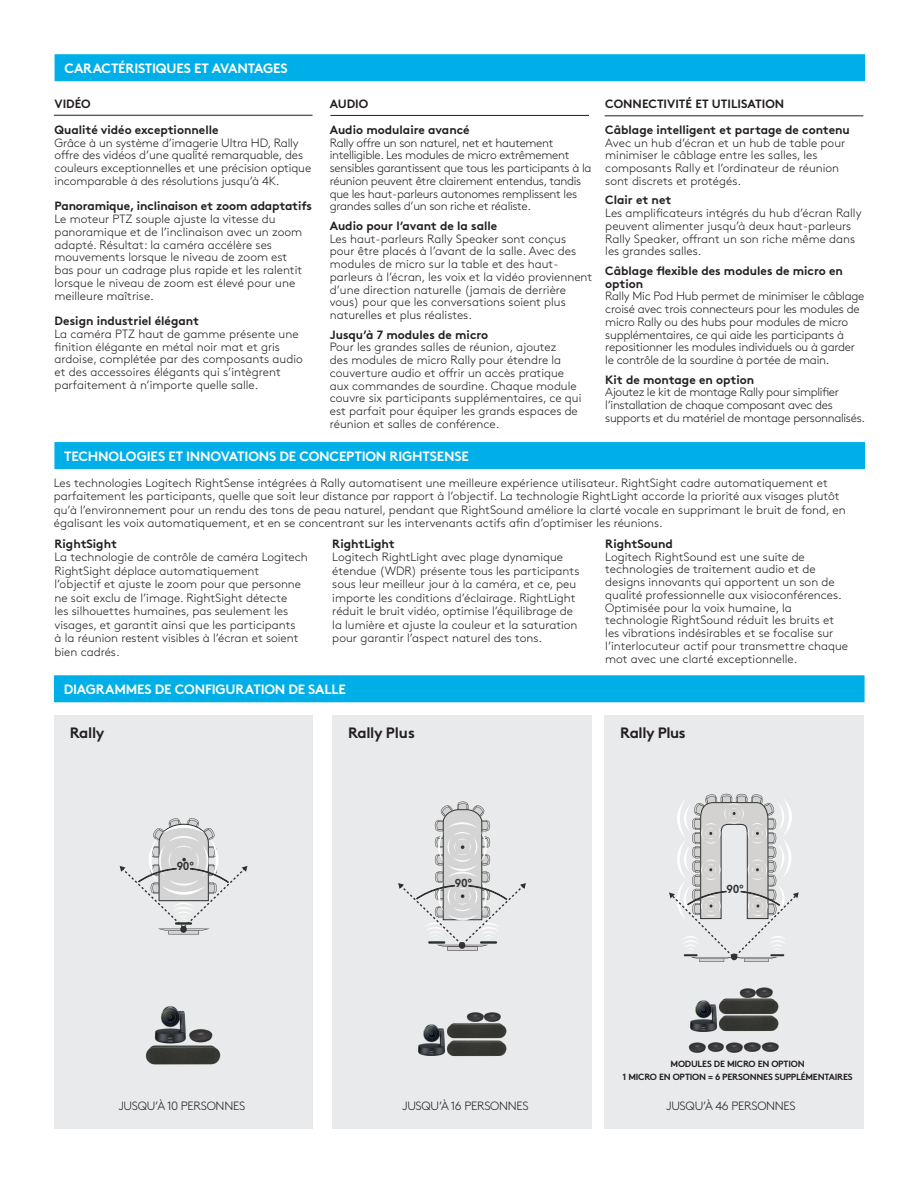
<style>
.page{position:relative;width:918px;height:1188px;background:#fff}
.page>*{position:absolute;margin:0;border:0;box-sizing:border-box;transform-origin:0 0}
.t1{font:700 15px "Brown Std";letter-spacing:-.025em;color:#231f20}
.Feature_Title{font:700 13.5px "Brown Std";letter-spacing:-.015em;color:#fff}
._03_SUBHEADS_SMALL{font:300 12px/12.8px "Brown Std";color:#231f20}
.Body_Copy{font:300 12px/13.5px "Brown Std";color:#231f20}
._03_SUBHEADS_SMALL-2{font:300 12px/12.8px "Brown Std";letter-spacing:-.025em;color:#231f20}
._03_SUBHEADS_SMALL-3{font:300 12px/12.8px "Brown Std";letter-spacing:-.02em;color:#231f20}
._03_SUBHEADS_SMALL-4{font:700 12px/25.5px "Brown Std";color:#231f20}
.t2{font:700 11.7px "Brown Std";letter-spacing:-.025em;color:#2f3132;scale:.96 1}
.t3{font:700 11.7px "Brown Std";letter-spacing:-.025em;color:#2f3132;scale:.95 1}
._03_SUBHEADS_SMALL-5{font:700 9px "Brown Std";letter-spacing:-.025em;color:#231f20}
.s1{font-weight:700}
</style>
<div class="page">
<div style="left:55px;top:54px;width:810px;height:27px;background:#00afe7"></div>
<div style="left:54px;top:442px;width:811px;height:27px;background:#00afe7"></div>
<div style="left:55px;top:715px;width:258px;height:414px;background:#e9eaeb"></div>
<div style="left:332px;top:715px;width:260px;height:414px;background:#e9eaeb"></div>
<div style="left:604px;top:715px;width:260px;height:414px;background:#e9eaeb"></div>
<svg style="left:168px;top:931px;width:31px;height:3px"></svg>
<svg style="left:119px;top:818px;width:129px;height:113px"></svg>
<svg style="left:447px;top:947px;width:31px;height:4px"></svg>
<svg style="left:398px;top:802px;width:128px;height:145px"></svg>
<svg style="left:459px;top:942px;width:6px;height:7px"></svg>
<svg style="left:699px;top:959px;width:25px;height:3px"></svg>
<svg style="left:744px;top:959px;width:25px;height:3px"></svg>
<svg style="left:669px;top:794px;width:130px;height:165px"></svg>
<img style="left:154px;top:1006px;width:32px;height:34px">
<img style="left:145px;top:1040px;width:76px;height:25px">
<img style="left:188px;top:1029px;width:25px;height:14px">
<img style="left:690px;top:1000px;width:25px;height:32px">
<img style="left:715px;top:1017px;width:64px;height:15px">
<img style="left:739px;top:987px;width:34px;height:8px">
<img style="left:715px;top:995px;width:64px;height:22px">
<img style="left:418px;top:1024px;width:25px;height:32px">
<img style="left:443px;top:1041px;width:64px;height:16px">
<img style="left:467px;top:1012px;width:34px;height:7px">
<img style="left:443px;top:1019px;width:64px;height:22px">
<img style="left:689px;top:1042px;width:90px;height:11px">
<div style="left:54px;top:675px;width:811px;height:27px;background:#00afe7"></div>
<hr style="left:54px;top:115px;width:258px;height:1px;background:#231f20">
<hr style="left:330px;top:115px;width:259px;height:1px;background:#231f20">
<hr style="left:605px;top:116px;width:258px;height:1px;background:#231f20">
<p class="Feature_Title" style="left:64px;top:60px;width:225px">CARACTÉRISTIQUES ET AVANTAGES</p>
<p class="_03_SUBHEADS_SMALL-4" style="left:55px;top:91px;width:165px">VIDÉO<br>Qualité vidéo exceptionnelle</p>
<p class="_03_SUBHEADS_SMALL" style="left:55px;top:136px;width:258px">Grâce à un système d’imagerie Ultra HD, Rally offre des vidéos d’une qualité remarquable, des couleurs exceptionnelles et une précision optique incomparable à des résolutions jusqu’à 4K.</p>
<p class="_03_SUBHEADS_SMALL" style="left:55px;top:200px;width:259px"><span class="s1">Panoramique, inclinaison et zoom adaptatifs </span>Le moteur PTZ souple ajuste la vitesse du panoramique et de l’inclinaison avec un zoom adapté. Résultat: la caméra accélère ses mouvements lorsque le niveau de zoom est<br>bas pour un cadrage plus rapide et les ralentit lorsque le niveau de zoom est élevé pour une meilleure maîtrise.</p>
<p class="_03_SUBHEADS_SMALL" style="left:55px;top:315px;width:250px"><span class="s1">Design industriel élégant<br></span>La caméra PTZ haut de gamme présente une finition élégante en métal noir mat et gris ardoise, complétée par des composants audio et des accessoires élégants qui s’intègrent parfaitement à n’importe quelle salle.</p>
<p class="_03_SUBHEADS_SMALL-4" style="left:330px;top:91px;width:141px">AUDIO<br>Audio modulaire avancé</p>
<p class="_03_SUBHEADS_SMALL-2" style="left:330px;top:136px;width:263px">Rally offre un son naturel, net et hautement intelligible. Les modules de micro extrêmement sensibles garantissent que tous les participants à la réunion peuvent être clairement entendus, tandis que les haut-parleurs autonomes remplissent les grandes salles d’un son riche et réaliste.</p>
<p class="_03_SUBHEADS_SMALL" style="left:330px;top:220px;width:264px"><span class="s1">Audio pour l’avant de la salle<br></span>Les haut-parleurs Rally Speaker sont conçus pour être placés à l’avant de la salle. Avec des modules de micro sur la table et des haut&shy;parleurs à l’écran, les voix et la vidéo proviennent d’une direction naturelle (jamais de derrière vous) pour que les conversations soient plus naturelles et plus réalistes.</p>
<p class="_03_SUBHEADS_SMALL" style="left:330px;top:328px;width:253px"><span class="s1">Jusqu’à 7 modules de micro<br></span>Pour les grandes salles de réunion, ajoutez<br>des modules de micro Rally pour étendre la couverture audio et offrir un accès pratique aux commandes de sourdine. Chaque module couvre six participants supplémentaires, ce qui est parfait pour équiper les grands espaces de réunion et salles de conférence.</p>
<p class="Feature_Title" style="left:64px;top:448px;width:406px">TECHNOLOGIES ET INNOVATIONS DE CONCEPTION RIGHTSENSE</p>
<p class="_03_SUBHEADS_SMALL-4" style="left:605px;top:91px;width:246px">CONNECTIVITÉ ET UTILISATION<br>Câblage intelligent et partage de contenu</p>
<p class="_03_SUBHEADS_SMALL" style="left:605px;top:136px;width:242px">Avec un hub d’écran et un hub de table pour minimiser le câblage entre les salles, les composants Rally et l’ordinateur de réunion sont discrets et protégés.</p>
<p class="_03_SUBHEADS_SMALL" style="left:605px;top:194px;width:258px"><span class="s1">Clair et net<br></span>Les amplificateurs intégrés du hub d’écran Rally peuvent alimenter jusqu’à deux haut-parleurs Rally Speaker, offrant un son riche même dans les grandes salles.</p>
<p class="_03_SUBHEADS_SMALL-3" style="left:605px;top:265px;width:261px"><span class="s1">Câblage flexible des modules de micro en option<br></span>Rally Mic Pod Hub permet de minimiser le câblage croisé avec trois connecteurs pour les modules de micro Rally ou des hubs pour modules de micro supplémentaires, ce qui aide les participants à repositionner les modules individuels ou à garder le contrôle de la sourdine à portée de main.</p>
<p class="_03_SUBHEADS_SMALL-2" style="left:605px;top:373px;width:261px"><span class="s1">Kit de montage en option<br></span>Ajoutez le kit de montage Rally pour simplifier l’installation de chaque composant avec des supports et du matériel de montage personnalisés.</p>
<p class="Body_Copy" style="left:54px;top:476px;width:793px">Les technologies Logitech RightSense intégrées à Rally automatisent une meilleure expérience utilisateur. RightSight cadre automatiquement et parfaitement les participants, quelle que soit leur distance par rapport à l’objectif. La technologie RightLight accorde la priorité aux visages plutôt qu’à l’environnement pour un rendu des tons de peau naturel, pendant que RightSound améliore la clarté vocale en supprimant le bruit de fond, en égalisant les voix automatiquement, et en se concentrant sur les intervenants actifs afin d’optimiser les réunions.</p>
<p class="_03_SUBHEADS_SMALL" style="left:55px;top:537px;width:255px;line-height:13.5px"><span class="s1">RightSight<br></span>La technologie de contrôle de caméra Logitech RightSight déplace automatiquement l’objectif et ajuste le zoom pour que personne ne soit exclu de l’image. RightSight détecte<br>les silhouettes humaines, pas seulement les visages, et garantit ainsi que les participants<br>à la réunion restent visibles à l’écran et soient bien cadrés.</p>
<p class="_03_SUBHEADS_SMALL" style="left:605px;top:538px;width:244px"><span class="s1">RightSound<br></span>Logitech RightSound est une suite de technologies de traitement audio et de designs innovants qui apportent un son de qualité professionnelle aux visioconférences.<br>Optimisée pour la voix humaine, la technologie RightSound réduit les bruits et les vibrations indésirables et se focalise sur l’interlocuteur actif pour transmettre chaque mot avec une clarté exceptionnelle.</p>
<p class="_03_SUBHEADS_SMALL" style="left:332px;top:537px;width:249px;line-height:13.5px"><span class="s1">RightLight<br></span>Logitech RightLight avec plage dynamique étendue (WDR) présente tous les participants sous leur meilleur jour à la caméra, et ce, peu importe les conditions d’éclairage. RightLight réduit le bruit vidéo, optimise l’équilibrage de la lumière et ajuste la couleur et la saturation pour garantir l’aspect naturel des tons.</p>
<p class="Feature_Title" style="left:64px;top:681px;width:284px">DIAGRAMMES DE CONFIGURATION DE SALLE</p>
<p class="t1" style="left:70px;top:724px;width:36px">Rally</p>
<p class="t1" style="left:348px;top:724px;width:68px">Rally Plus</p>
<p class="t1" style="left:620px;top:724px;width:67px">Rally Plus</p>
<p class="t3" style="left:177px;top:859px;width:20px">90º</p>
<p class="t2" style="left:455px;top:876px;width:20px">90º</p>
<p class="t2" style="left:727px;top:882px;width:20px">90º</p>
<p class="_03_SUBHEADS_SMALL-5" style="left:671px;top:1058px;width:136px">MODULES DE MICRO EN OPTION</p>
<p class="_03_SUBHEADS_SMALL-5" style="left:623px;top:1071px;width:232px">1 MICRO EN OPTION = 6 PERSONNES SUPPLÉMENTAIRES</p>
<p class="_03_SUBHEADS_SMALL-2" style="left:119px;top:1100px;width:128px">JUSQU’À 10 PERSONNES</p>
<p class="_03_SUBHEADS_SMALL-2" style="left:402px;top:1100px;width:128px">JUSQU’À 16 PERSONNES</p>
<p class="_03_SUBHEADS_SMALL-2" style="left:667px;top:1100px;width:131px">JUSQU’À 46 PERSONNES</p>
</div>
